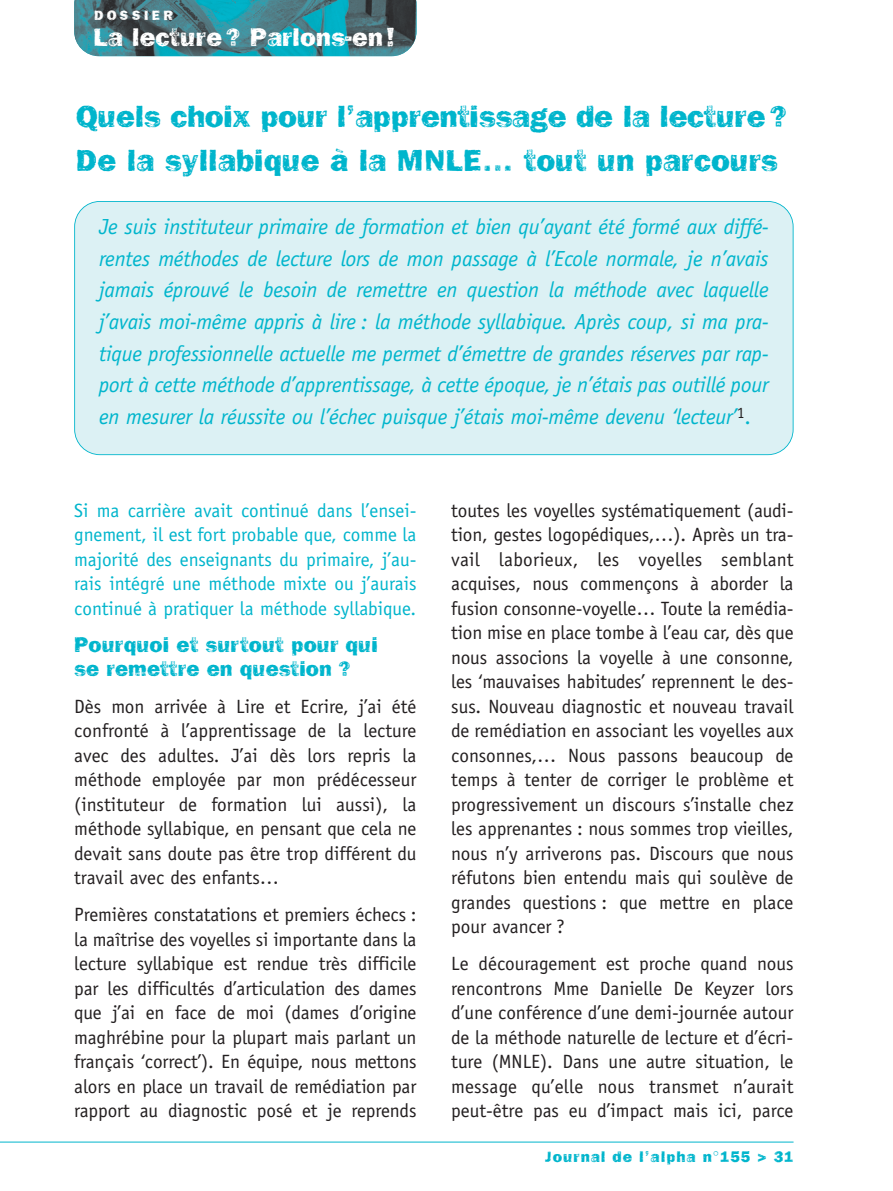
<style>
.page{position:relative;width:893px;height:1191px;background:#fff}
.page>*{position:absolute;margin:0;border:0;box-sizing:border-box;transform-origin:0 0}
.t1{font:31.5px/43.8px "Frankie";letter-spacing:-.01em;color:#00b5cc}
.t2{font:26.25px "Frankie";color:#fff}
.t3{font:italic 21.88px/31.5px "Officina Sans";letter-spacing:-.01em;color:#00b5cc;text-align:justify}
.t4{font:21.88px/24.5px "Frankie";color:#00b5cc}
.t5{font:19.25px/24.5px "Officina Sans";color:#231f20;text-align:justify}
.t6{font:19.25px/24.5px "Officina Sans";color:#00b5cc;text-align:justify}
.t7{font:15.75px "Frankie";letter-spacing:.06em;color:#00b5cc}
.t8{font:14px "Frankie";letter-spacing:.22em;color:#fff}
.s1{font-style:normal}
</style>
<div class="page">
<hr style="left:0;top:1141px;width:793px;height:1px;background:#00b5cc">
<div style="left:75px;top:201px;width:718px;height:254px;background:#dcf1f4;border-radius:25px"></div>
<div style="left:74px;top:201px;width:719px;height:254px;border:2px solid #00b5cc;border-radius:26px"></div>
<img style="left:74px;top:0;width:342px;height:56px">
<p class="t8" style="left:94px;top:10px;width:80px">DOSSIER</p>
<h2 class="t2" style="left:94px;top:28px;width:302px">La lecture? Parlons-en!</h2>
<h1 class="t1" style="left:76px;top:97px;width:714px">Quels choix pour l’apprentissage de la lecture?<br>De la syllabique à la MNLE… tout un parcours</h1>
<p class="t3" style="left:99px;top:213px;width:671px">Je suis instituteur primaire de formation et bien qu’ayant été formé aux diffé&shy;rentes méthodes de lecture lors de mon passage à l’Ecole normale, je n’avais jamais éprouvé le besoin de remettre en question la méthode avec laquelle j’avais moi-même appris à lire : la méthode syllabique. Après coup, si ma pra&shy;tique professionnelle actuelle me permet d’émettre de grandes réserves par rap&shy;port à cette méthode d’apprentissage, à cette époque, je n’étais pas outillé pour en mesurer la réussite ou l’échec puisque j’étais moi-même devenu ‘lecteur’<sup>1</sup><span class="s1">.</span></p>
<p class="t6" style="left:74px;top:499px;width:344px">Si ma carrière avait continué dans l’ensei&shy;gnement, il est fort probable que, comme la majorité des enseignants du primaire, j’au&shy;rais intégré une méthode mixte ou j’aurais continué à pratiquer la méthode syllabique.</p>
<p class="t4" style="left:74px;top:634px;width:305px">Pourquoi et surtout pour qui se remettre en question ?</p>
<p class="t5" style="left:74px;top:695px;width:344px">Dès mon arrivée à Lire et Ecrire, j’ai été confronté à l’apprentissage de la lecture avec des adultes. J’ai dès lors repris la méthode employée par mon prédécesseur (instituteur de formation lui aussi), la méthode syllabique, en pensant que cela ne devait sans doute pas être trop différent du travail avec des enfants…</p>
<p class="t5" style="left:74px;top:904px;width:344px">Premières constatations et premiers échecs : la maîtrise des voyelles si importante dans la lecture syllabique est rendue très difficile par les difficultés d’articulation des dames que j’ai en face de moi (dames d’origine maghrébine pour la plupart mais parlant un français ‘correct’). En équipe, nous mettons alors en place un travail de remédiation par rapport au diagnostic posé et je reprends</p>
<p class="t5" style="left:451px;top:499px;width:344px">toutes les voyelles systématiquement (audi&shy;tion, gestes logopédiques,…). Après un tra&shy;vail laborieux, les voyelles semblant acquises, nous commençons à aborder la fusion consonne-voyelle… Toute la remédia&shy;tion mise en place tombe à l’eau car, dès que nous associons la voyelle à une consonne, les ‘mauvaises habitudes’ reprennent le des&shy;sus. Nouveau diagnostic et nouveau travail de remédiation en associant les voyelles aux consonnes,… Nous passons beaucoup de temps à tenter de corriger le problème et progressivement un discours s’installe chez les apprenantes : nous sommes trop vieilles, nous n’y arriverons pas. Discours que nous réfutons bien entendu mais qui soulève de grandes questions : que mettre en place pour avancer ?</p>
<p class="t5" style="left:451px;top:953px;width:344px">Le découragement est proche quand nous rencontrons Mme Danielle De Keyzer lors d’une conférence d’une demi-journée autour de la méthode naturelle de lecture et d’écri&shy;ture (MNLE). Dans une autre situation, le message qu’elle nous transmet n’aurait peut-être pas eu d’impact mais ici, parce</p>
<p class="t7" style="left:545px;top:1151px;width:250px">Journal de l’alpha n°155 &gt; 31</p>
</div>
